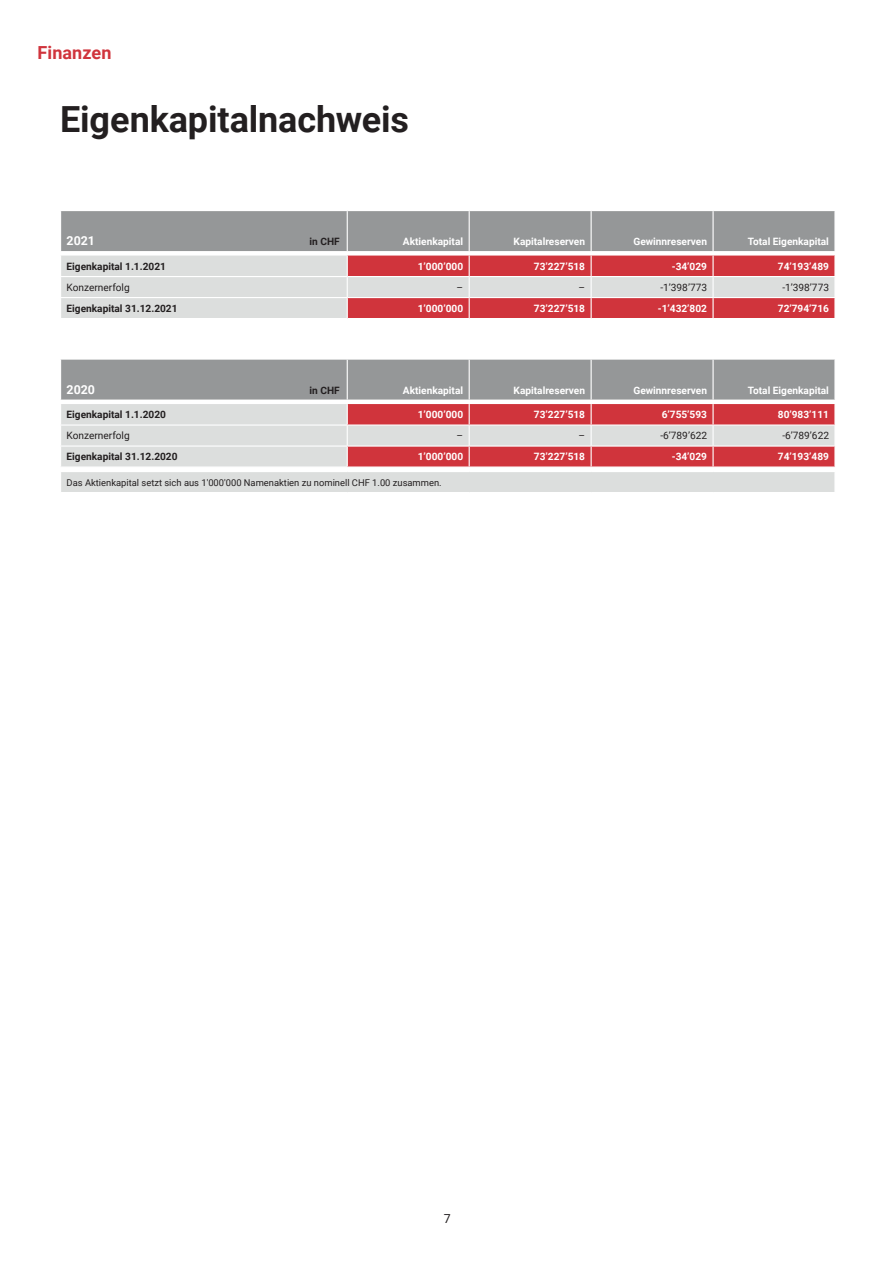
<style>
.page{position:relative;width:893px;height:1263px;background:#fff}
.page>*{position:absolute;margin:0;border:0;box-sizing:border-box;transform-origin:0 0}
.t1{font:700 36px "Roboto";letter-spacing:-.005em;color:#231f20}
.t2{font:700 18px "Roboto";letter-spacing:.005em;color:#d0343c}
.t3{font:700 12.3px "Roboto";color:#fff}
.t4{font:12.3px "Roboto";color:#231f20}
.t5{font:700 10.2px "Roboto";color:#fff}
.t6{font:700 10.2px "Roboto";color:#231f20}
.t7{font:10.2px "Roboto";color:#231f20}
.t8{font:9.3px "Roboto";color:#231f20}
</style>
<div class="page">
<svg style="left:61px;top:211px;width:774px;height:45px;background:#a0a1a2"></svg>
<svg style="left:61px;top:256px;width:773px;height:236px;fill:#dcdedd"></svg>
<svg style="left:347px;top:256px;width:487px;height:210px"></svg>
<hr style="left:590px;top:211px;width:1px;height:40px;background:#fff">
<hr style="left:590px;top:360px;width:1px;height:40px;background:#fff">
<hr style="left:712px;top:211px;width:1px;height:40px;background:#fff">
<hr style="left:834px;top:211px;width:1px;height:40px;background:#fff">
<hr style="left:712px;top:360px;width:1px;height:40px;background:#fff">
<svg style="left:590px;top:256px;width:1px;height:62px"></svg>
<hr style="left:590px;top:319px;width:1px;height:39px;background:#fff">
<svg style="left:712px;top:256px;width:1px;height:62px"></svg>
<svg style="left:834px;top:256px;width:1px;height:62px"></svg>
<hr style="left:712px;top:319px;width:1px;height:39px;background:#fff">
<svg style="left:712px;top:404px;width:1px;height:67px"></svg>
<svg style="left:834px;top:404px;width:1px;height:88px"></svg>
<hr style="left:468px;top:211px;width:2px;height:40px;background:#fff">
<hr style="left:468px;top:360px;width:2px;height:40px;background:#fff">
<svg style="left:590px;top:404px;width:1px;height:67px"></svg>
<hr style="left:468px;top:256px;width:2px;height:20px;background:#fff">
<hr style="left:468px;top:277px;width:2px;height:20px;background:#fff">
<hr style="left:468px;top:298px;width:2px;height:20px;background:#fff">
<hr style="left:468px;top:319px;width:2px;height:39px;background:#fff">
<hr style="left:468px;top:404px;width:2px;height:20px;background:#fff">
<hr style="left:468px;top:426px;width:2px;height:20px;background:#fff">
<svg style="left:468px;top:447px;width:2px;height:24px"></svg>
<hr style="left:346px;top:277px;width:2px;height:20px;background:#fff">
<hr style="left:346px;top:211px;width:2px;height:40px;background:#fff">
<hr style="left:346px;top:360px;width:2px;height:40px;background:#fff">
<hr style="left:346px;top:426px;width:2px;height:20px;background:#fff">
<hr style="left:60px;top:276px;width:287px;height:1px;background:#fff">
<hr style="left:60px;top:297px;width:287px;height:1px;background:#fff">
<hr style="left:60px;top:424px;width:287px;height:2px;background:#fff">
<hr style="left:60px;top:446px;width:287px;height:1px;background:#fff">
<hr style="left:346px;top:404px;width:2px;height:20px;background:#fff">
<hr style="left:347px;top:424px;width:122px;height:2px;background:#fff">
<hr style="left:469px;top:424px;width:122px;height:2px;background:#fff">
<hr style="left:591px;top:424px;width:122px;height:2px;background:#fff">
<hr style="left:713px;top:424px;width:122px;height:2px;background:#fff">
<hr style="left:347px;top:446px;width:122px;height:1px;background:#fff">
<hr style="left:469px;top:446px;width:122px;height:1px;background:#fff">
<hr style="left:591px;top:446px;width:122px;height:1px;background:#fff">
<hr style="left:713px;top:446px;width:122px;height:1px;background:#fff">
<hr style="left:346px;top:256px;width:2px;height:20px;background:#fff">
<hr style="left:347px;top:276px;width:122px;height:1px;background:#fff">
<hr style="left:469px;top:276px;width:122px;height:1px;background:#fff">
<hr style="left:591px;top:276px;width:122px;height:1px;background:#fff">
<hr style="left:713px;top:276px;width:122px;height:1px;background:#fff">
<hr style="left:347px;top:297px;width:122px;height:1px;background:#fff">
<hr style="left:346px;top:298px;width:2px;height:20px;background:#fff">
<hr style="left:469px;top:297px;width:122px;height:1px;background:#fff">
<hr style="left:591px;top:297px;width:122px;height:1px;background:#fff">
<hr style="left:713px;top:297px;width:122px;height:1px;background:#fff">
<hr style="left:346px;top:319px;width:2px;height:39px;background:#fff">
<svg style="left:346px;top:447px;width:2px;height:24px"></svg>
<hr style="left:60px;top:471px;width:287px;height:1px;background:#fff">
<hr style="left:347px;top:471px;width:122px;height:1px;background:#fff">
<hr style="left:469px;top:471px;width:122px;height:1px;background:#fff">
<hr style="left:591px;top:471px;width:122px;height:1px;background:#fff">
<hr style="left:713px;top:471px;width:122px;height:1px;background:#fff">
<hr style="left:60px;top:466px;width:287px;height:2px;background:#fff">
<hr style="left:347px;top:466px;width:122px;height:2px;background:#fff">
<hr style="left:469px;top:466px;width:122px;height:2px;background:#fff">
<hr style="left:591px;top:466px;width:122px;height:2px;background:#fff">
<hr style="left:713px;top:466px;width:122px;height:2px;background:#fff">
<hr style="left:60px;top:318px;width:287px;height:1px;background:#fff">
<hr style="left:347px;top:318px;width:122px;height:1px;background:#fff">
<hr style="left:469px;top:318px;width:122px;height:1px;background:#fff">
<hr style="left:591px;top:318px;width:122px;height:1px;background:#fff">
<hr style="left:713px;top:318px;width:122px;height:1px;background:#fff">
<hr style="left:60px;top:358px;width:287px;height:2px;background:#fff">
<hr style="left:347px;top:358px;width:122px;height:2px;background:#fff">
<hr style="left:469px;top:358px;width:122px;height:2px;background:#fff">
<hr style="left:591px;top:358px;width:122px;height:2px;background:#fff">
<hr style="left:713px;top:358px;width:122px;height:2px;background:#fff">
<h2 class="t2" style="left:38px;top:39px;width:75px">Finanzen</h2>
<h1 class="t1" style="left:60px;top:94px;width:350px">Eigenkapitalnachweis</h1>
<p class="t3" style="left:67px;top:232px;width:30px">2021</p>
<p class="t6" style="left:309px;top:234px;width:32px">in CHF</p>
<p class="t5" style="left:403px;top:234px;width:62px">Aktienkapital</p>
<p class="t5" style="left:513px;top:234px;width:73px">Kapitalreserven</p>
<p class="t5" style="left:633px;top:234px;width:75px">Gewinnreserven</p>
<p class="t5" style="left:747px;top:234px;width:83px">Total Eigenkapital</p>
<p class="t6" style="left:67px;top:259px;width:101px">Eigenkapital 1.1.2021</p>
<p class="t5" style="left:418px;top:259px;width:47px">1’000’000</p>
<p class="t5" style="left:534px;top:259px;width:53px">73’227’518</p>
<p class="t5" style="left:671px;top:259px;width:37px">-34’029</p>
<p class="t5" style="left:777px;top:259px;width:53px">74’193’489</p>
<p class="t7" style="left:67px;top:280px;width:65px">Konzernerfolg</p>
<p class="t7" style="left:456px;top:280px;width:8px">–</p>
<p class="t7" style="left:578px;top:280px;width:8px">–</p>
<p class="t7" style="left:660px;top:280px;width:48px">-1’398’773</p>
<p class="t7" style="left:782px;top:280px;width:48px">-1’398’773</p>
<p class="t6" style="left:67px;top:301px;width:112px">Eigenkapital 31.12.2021</p>
<p class="t5" style="left:418px;top:301px;width:47px">1’000’000</p>
<p class="t5" style="left:534px;top:301px;width:53px">73’227’518</p>
<p class="t5" style="left:657px;top:301px;width:51px">-1’432’802</p>
<p class="t5" style="left:777px;top:301px;width:53px">72’794’716</p>
<p class="t3" style="left:67px;top:381px;width:30px">2020</p>
<p class="t6" style="left:309px;top:383px;width:32px">in CHF</p>
<p class="t5" style="left:403px;top:383px;width:62px">Aktienkapital</p>
<p class="t5" style="left:513px;top:383px;width:73px">Kapitalreserven</p>
<p class="t5" style="left:633px;top:383px;width:75px">Gewinnreserven</p>
<p class="t5" style="left:747px;top:383px;width:83px">Total Eigenkapital</p>
<p class="t6" style="left:67px;top:408px;width:101px">Eigenkapital 1.1.2020</p>
<p class="t5" style="left:418px;top:408px;width:47px">1’000’000</p>
<p class="t5" style="left:534px;top:408px;width:53px">73’227’518</p>
<p class="t5" style="left:661px;top:408px;width:47px">6’755’593</p>
<p class="t5" style="left:777px;top:408px;width:53px">80’983’111</p>
<p class="t7" style="left:67px;top:429px;width:65px">Konzernerfolg</p>
<p class="t7" style="left:456px;top:429px;width:8px">–</p>
<p class="t7" style="left:578px;top:429px;width:8px">–</p>
<p class="t7" style="left:660px;top:429px;width:48px">-6’789’622</p>
<p class="t7" style="left:782px;top:429px;width:48px">-6’789’622</p>
<p class="t6" style="left:67px;top:450px;width:112px">Eigenkapital 31.12.2020</p>
<p class="t5" style="left:418px;top:450px;width:47px">1’000’000</p>
<p class="t5" style="left:534px;top:450px;width:53px">73’227’518</p>
<p class="t5" style="left:671px;top:450px;width:37px">-34’029</p>
<p class="t5" style="left:777px;top:450px;width:53px">74’193’489</p>
<p class="t8" style="left:67px;top:476px;width:376px">Das Aktienkapital setzt sich aus 1'000'000 Namenaktien zu nominell CHF 1.00 zusammen.</p>
<p class="t4" style="left:444px;top:1210px;width:8px">7</p>
</div>
